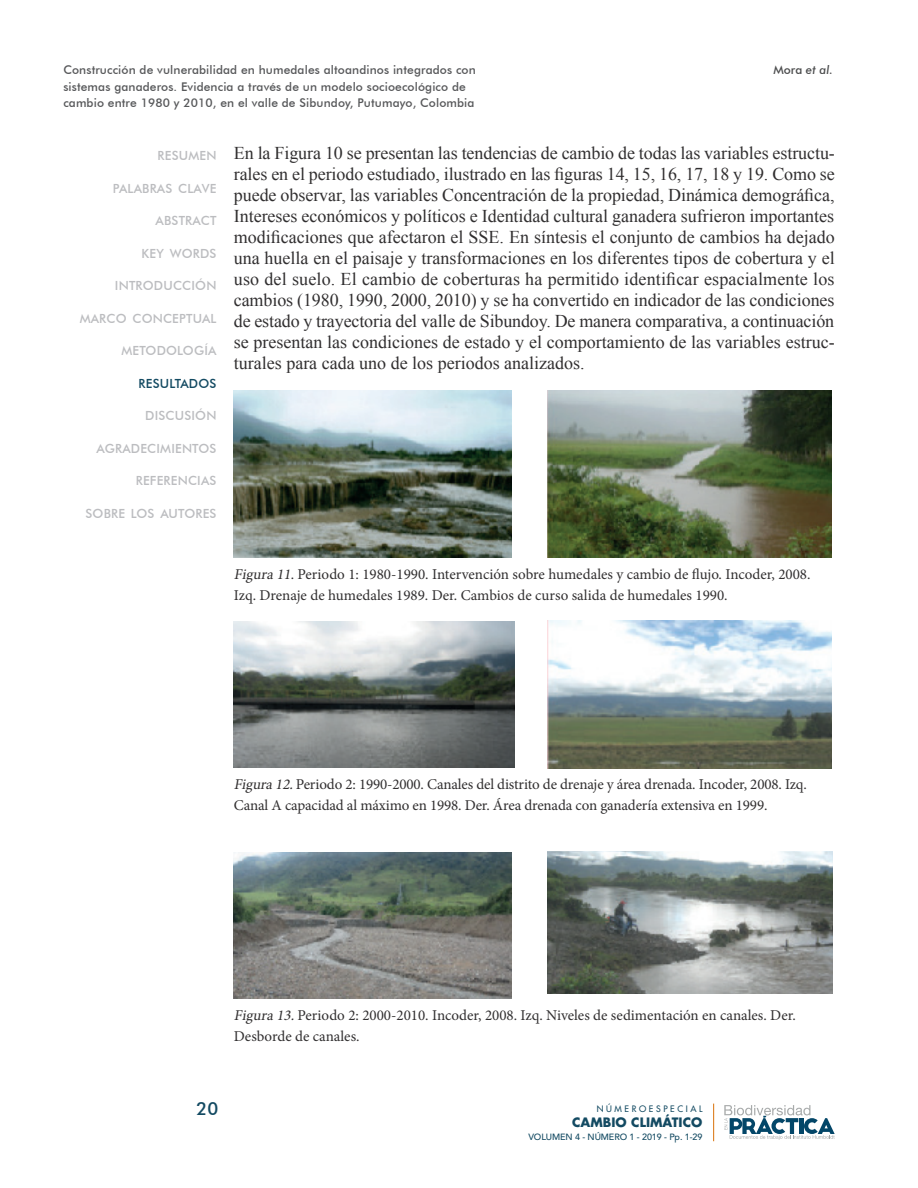
<style>
.page{position:relative;width:918px;height:1188px;background:#fff}
.page>*{position:absolute;margin:0;border:0;box-sizing:border-box;transform-origin:0 0}
.t1{font:18px/21px "Times New Roman";color:#312f30;text-align:justify}
.t2{font:500 18px "Futura BT";color:#134a62}
.t3{font:15px/21px "Minion Pro";letter-spacing:-.005em;color:#312f30}
.t4{font:500 12.6px "Futura BT";letter-spacing:.015em;color:#bcbdc0}
.t5{font:700 12.6px "Futura Std";letter-spacing:.005em;color:#134a62}
.t6{font:500 12.6px "Futura BT";letter-spacing:.015em;color:#134a62}
.t7{font:500 12px/16.5px "Futura BT";letter-spacing:.01em;color:#57585a}
.t8{font:italic 500 12px "Futura BT";color:#4b4c4d}
.t9{font:500 9px "Avenir LT Std";letter-spacing:-.01em;color:#134a62}
.t10{font:500 8.7px "Futura Std";letter-spacing:.3em;color:#134a62}
.s1{font-style:normal}
.s2{font-style:italic}
</style>
<div class="page">
<svg style="left:724px;top:1105px;width:111px;height:35px"></svg>
<hr style="left:713px;top:1104px;width:1px;height:37px;background:#dd8125">
<img style="left:234px;top:390px;width:278px;height:167px">
<img style="left:548px;top:390px;width:284px;height:167px">
<img style="left:234px;top:621px;width:280px;height:147px">
<img style="left:548px;top:621px;width:284px;height:147px">
<img style="left:234px;top:852px;width:278px;height:147px">
<img style="left:548px;top:852px;width:285px;height:141px">
<p class="t7" style="left:63px;top:61px;width:414px">Construcción de vulnerabilidad en humedales altoandinos integrados con</p>
<p class="t8" style="left:774px;top:62px;width:61px"><span class="s1">Mora</span> et al.</p>
<p class="t7" style="left:63px;top:78px;width:413px">sistemas ganaderos. Evidencia a través de un modelo socioecológico de cambio entre 1980 y 2010, en el valle de Sibundoy, Putumayo, Colombia</p>
<p class="t4" style="left:158px;top:148px;width:60px">RESUMEN</p>
<p class="t4" style="left:113px;top:180px;width:105px">PALABRAS CLAVE</p>
<p class="t4" style="left:156px;top:213px;width:62px">ABSTRACT</p>
<p class="t4" style="left:142px;top:245px;width:76px">KEY WORDS</p>
<p class="t4" style="left:115px;top:278px;width:103px">INTRODUCCIÓN</p>
<p class="t4" style="left:80px;top:310px;width:138px">MARCO CONCEPTUAL</p>
<p class="t4" style="left:122px;top:343px;width:96px">METODOLOGÍA</p>
<p class="t6" style="left:139px;top:375px;width:79px">RESULTADOS</p>
<p class="t4" style="left:145px;top:408px;width:73px">DISCUSIÓN</p>
<p class="t4" style="left:97px;top:440px;width:121px">AGRADECIMIENTOS</p>
<p class="t4" style="left:136px;top:473px;width:82px">REFERENCIAS</p>
<p class="t4" style="left:86px;top:505px;width:132px">SOBRE LOS AUTORES</p>
<p class="t1" style="left:234px;top:142px;width:603px">En la Figura 10 se presentan las tendencias de cambio de todas las variables estructu&shy;rales en el periodo estudiado, ilustrado en las figuras 14, 15, 16, 17, 18 y 19. Como se puede observar, las variables Concentración de la propiedad, Dinámica demográfica, Intereses económicos y políticos e Identidad cultural ganadera sufrieron importantes modificaciones que afectaron el SSE. En síntesis el conjunto de cambios ha dejado una huella en el paisaje y transformaciones en los diferentes tipos de cobertura y el uso del suelo. El cambio de coberturas ha permitido identificar espacialmente los cambios (1980, 1990, 2000, 2010) y se ha convertido en indicador de las condiciones de estado y trayectoria del valle de Sibundoy. De manera comparativa, a continuación se presentan las condiciones de estado y el comportamiento de las variables estruc&shy;turales para cada uno de los periodos analizados.</p>
<p class="t3" style="left:234px;top:564px;width:578px"><span class="s2">Figura11</span>. Periodo 1: 1980-1990. Intervención sobre humedales y cambio de flujo. Incoder, 2008.<br>Izq. Drenaje de humedales 1989. Der. Cambios de curso salida de humedales 1990.</p>
<p class="t3" style="left:234px;top:774px;width:574px"><span class="s2">Figura12.</span>Periodo 2: 1990-2000. Canales del distrito de drenaje y área drenada. Incoder, 2008. Izq.<br>Canal A capacidad al máximo en 1998. Der. Área drenada con ganadería extensiva en 1999.</p>
<p class="t3" style="left:234px;top:1005px;width:563px"><span class="s2">Figura13.</span>Periodo 2: 2000-2010. Incoder, 2008. Izq. Niveles de sedimentación en canales. Der.<br>Desborde de canales.</p>
<p class="t2" style="left:197px;top:1098px;width:23px">20</p>
<p class="t10" style="left:597px;top:1103px;width:107px">NÚMEROESPECIAL</p>
<p class="t5" style="left:572px;top:1114px;width:132px">CAMBIO CLIMÁTICO</p>
<p class="t9" style="left:528px;top:1131px;width:176px">VOLUMEN 4 - NÚMERO 1 - 2019 - Pp. 1-29</p>
</div>
